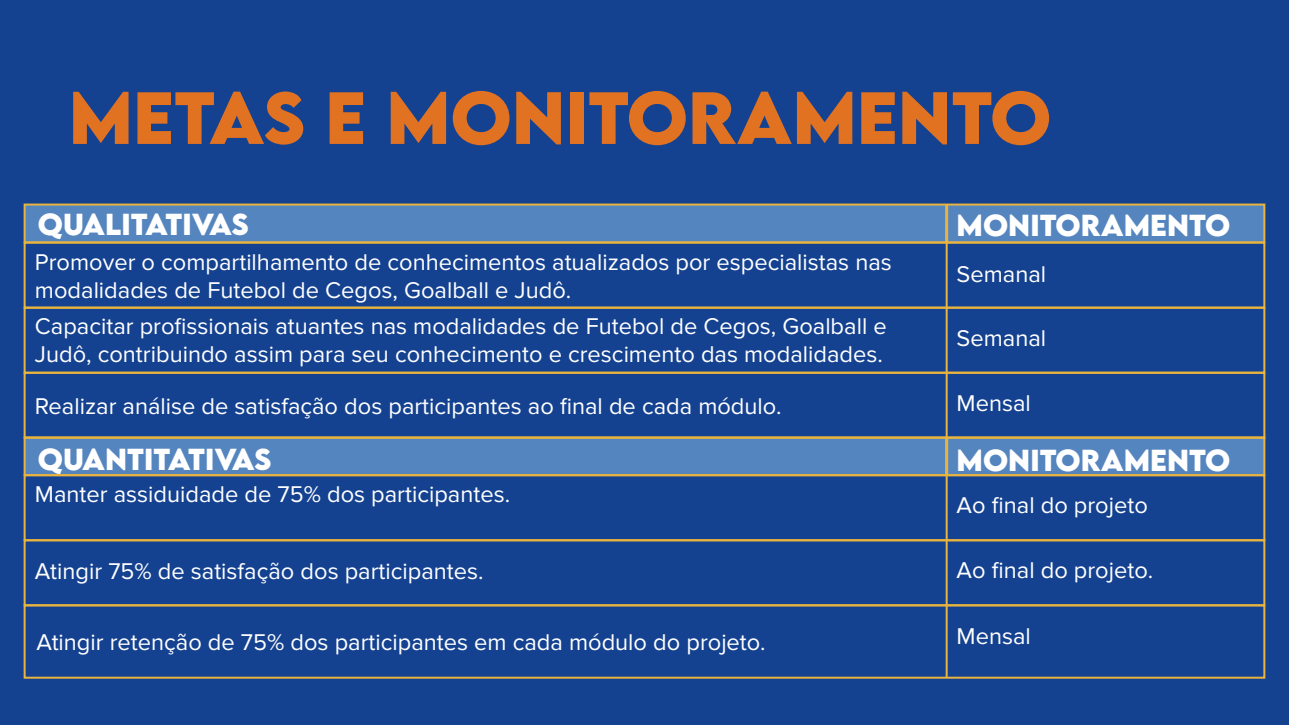
<style>
.page{position:relative;width:1289px;height:725px;background:#144291}
.page>*{position:absolute;margin:0;border:0;box-sizing:border-box;transform-origin:0 0}
.t1{font:700 65.6px "LEMONMILK";color:#e17221}
.t2{font:700 27px "LEMONMILK";color:#fff}
.t3{font:23.6px/28.4px "Proxima Nova";color:#fff}
</style>
<div class="page">
<div style="left:24px;top:204px;width:1241px;height:39px;background:#5585bf;border:2px solid #e9b43e"></div>
<div style="left:24px;top:436px;width:1241px;height:40px;background:#5585bf"></div>
<div style="left:24px;top:242px;width:1241px;height:67px;border:2px solid #e9b43e"></div>
<div style="left:24px;top:307px;width:1241px;height:67px;border:2px solid #e9b43e"></div>
<div style="left:24px;top:474px;width:1241px;height:67px;border:2px solid #e9b43e"></div>
<div style="left:24px;top:539px;width:1241px;height:67px;border:2px solid #e9b43e"></div>
<div style="left:24px;top:604px;width:1241px;height:75px;border:2px solid #e9b43e"></div>
<hr style="left:945px;top:205px;width:3px;height:37px;background:#e9b43e">
<hr style="left:945px;top:437px;width:3px;height:38px;background:#e9b43e">
<div style="left:24px;top:372px;width:1241px;height:67px;border:2px solid #e9b43e"></div>
<hr style="left:945px;top:229px;width:2px;height:449px;background:#e9b43e">
<h1 class="t1" style="left:69px;top:73px;width:984px">METAS E MONiTORAMENTO</h1>
<p class="t2" style="left:38px;top:206px;width:212px">QUALiTATiVAS</p>
<p class="t3" style="left:35px;top:248px;width:858px">Promover o compartilhamento de conhecimentos atualizados por especialistas nas modalidades de Futebol de Cegos, Goalball e Judô.</p>
<p class="t3" style="left:35px;top:312px;width:853px">Capacitar profissionais atuantes nas modalidades de Futebol de Cegos, Goalball e<br>Judô, contribuindo assim para seu conhecimento e crescimento das modalidades.</p>
<p class="t3" style="left:35px;top:393px;width:748px">Realizar análise de satisfação dos participantes ao final de cada módulo.</p>
<p class="t2" style="left:956px;top:207px;width:275px">MONiTORAMENTO</p>
<p class="t3" style="left:956px;top:260px;width:91px">Semanal</p>
<p class="t3" style="left:956px;top:324px;width:91px">Semanal</p>
<p class="t3" style="left:956px;top:390px;width:76px">Mensal</p>
<p class="t2" style="left:38px;top:440px;width:235px">QUANTiTATiVAS</p>
<p class="t2" style="left:956px;top:442px;width:275px">MONiTORAMENTO</p>
<p class="t3" style="left:35px;top:480px;width:477px">Manter assiduidade de 75% dos participantes.</p>
<p class="t3" style="left:35px;top:557px;width:450px">Atingir 75% de satisfação dos participantes.</p>
<p class="t3" style="left:36px;top:628px;width:731px">Atingir retenção de 75% dos participantes em cada módulo do projeto.</p>
<p class="t3" style="left:956px;top:491px;width:193px">Ao final do projeto</p>
<p class="t3" style="left:956px;top:557px;width:198px">Ao final do projeto.</p>
<p class="t3" style="left:956px;top:622px;width:76px">Mensal</p>
</div>
